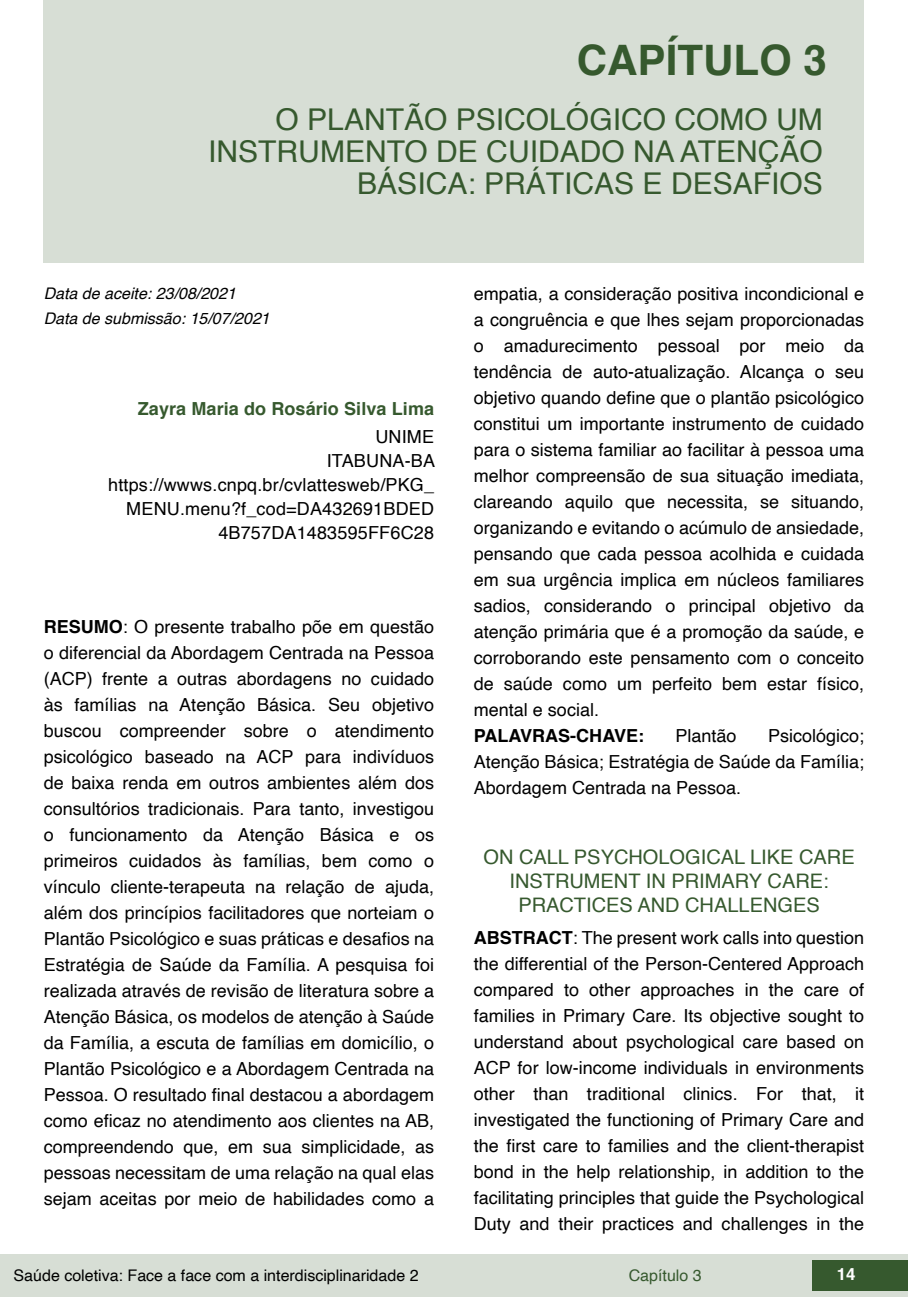
<style>
.page{position:relative;width:908px;height:1304px;background:#fff}
.page>*{position:absolute;margin:0;border:0;box-sizing:border-box;transform-origin:0 0}
.t1{font:700 42px "Helvetica";color:#36592e}
.t2{font:30px/32px "Helvetica";color:#36592e;text-align:right}
.t3{font:20px/24px "Helvetica";color:#36592e;text-align:center}
.t4{font:18px/26px "Helvetica";color:#000;text-align:justify}
.t5{font:700 18px "Helvetica";letter-spacing:.005em;color:#36592e}
.t6{font:700 18px "Helvetica";color:#000}
.t7{font:700 16.8px "Helvetica";color:#fff}
.t8{font:16px "Helvetica";color:#000}
.t9{font:italic 16px "Helvetica";color:#000}
.t10{font:16px "Helvetica";color:#36592e}
.s1{font-weight:700}
</style>
<div class="page">
<div style="left:0;top:1254px;width:906px;height:43px;background:#d7ded5"></div>
<div style="left:812px;top:1261px;width:95px;height:30px;background:#36592e"></div>
<div style="left:44px;top:0;width:819px;height:263px;background:#d7ded5"></div>
<h1 class="t1" style="left:576px;top:26px;width:251px">CAPÍTULO 3</h1>
<h2 class="t2" style="left:208px;top:104px;width:616px">O PLANTÃO PSICOLÓGICO COMO UM<br>INSTRUMENTO DE CUIDADO NA ATENÇÃO<br>BÁSICA: PRÁTICAS E DESAFIOS</h2>
<p class="t9" style="left:44px;top:280px;width:194px">Data de aceite: 23/08/2021</p>
<p class="t9" style="left:44px;top:306px;width:227px">Data de submissão: 15/07/2021</p>
<p class="t5" style="left:138px;top:395px;width:297px">Zayra Maria do Rosário Silva Lima</p>
<p class="t4" style="left:108px;top:425px;width:328px;line-height:24px;text-align:right">UNIME<br>ITABUNA-BA https://wwws.cnpq.br/cvlattesweb/PKG_<br>MENU.menu?f_cod=DA432691BDED<br>4B757DA1483595FF6C28</p>
<p class="t4" style="left:44px;top:614px;width:392px"><span class="s1">RESUMO</span>: O presente trabalho põe em questão o diferencial da Abordagem Centrada na Pessoa (ACP) frente a outras abordagens no cuidado às famílias na Atenção Básica. Seu objetivo buscou compreender sobre o atendimento psicológico baseado na ACP para indivíduos de baixa renda em outros ambientes além dos consultórios tradicionais. Para tanto, investigou o funcionamento da Atenção Básica e os primeiros cuidados às famílias, bem como o vínculo cliente-terapeuta na relação de ajuda, além dos princípios facilitadores que norteiam o Plantão Psicológico e suas práticas e desafios na Estratégia de Saúde da Família. A pesquisa foi realizada através de revisão de literatura sobre a Atenção Básica, os modelos de atenção à Saúde da Família, a escuta de famílias em domicílio, o Plantão Psicológico e a Abordagem Centrada na Pessoa. O resultado final destacou a abordagem como eficaz no atendimento aos clientes na AB, compreendendo que, em sua simplicidade, as pessoas necessitam de uma relação na qual elas sejam aceitas por meio de habilidades como a</p>
<p class="t4" style="left:473px;top:281px;width:392px">empatia, a consideração positiva incondicional e a congruência e que lhes sejam proporcionadas o amadurecimento pessoal por meio da tendência de auto-atualização. Alcança o seu objetivo quando define que o plantão psicológico constitui um importante instrumento de cuidado para o sistema familiar ao facilitar à pessoa uma melhor compreensão de sua situação imediata, clareando aquilo que necessita, se situando, organizando e evitando o acúmulo de ansiedade, pensando que cada pessoa acolhida e cuidada em sua urgência implica em núcleos familiares sadios, considerando o principal objetivo da atenção primária que é a promoção da saúde, e corroborando este pensamento com o conceito de saúde como um perfeito bem estar físico, mental e social.</p>
<p class="t6" style="left:473px;top:721px;width:172px">PALAVRAS-CHAVE:</p>
<p class="t4" style="left:675px;top:723px;width:63px">Plantão</p>
<p class="t4" style="left:473px;top:723px;width:392px;text-indent:294px">Psicológico; Atenção Básica; Estratégia de Saúde da Família; Abordagem Centrada na Pessoa.</p>
<p class="t3" style="left:483px;top:846px;width:372px">ON CALL PSYCHOLOGICAL LIKE CARE<br>INSTRUMENT IN PRIMARY CARE:<br>PRACTICES AND CHALLENGES</p>
<p class="t4" style="left:473px;top:925px;width:392px"><span class="s1">ABSTRACT</span>: The present work calls into question the differential of the Person-Centered Approach compared to other approaches in the care of families in Primary Care. Its objective sought to understand about psychological care based on ACP for low-income individuals in environments other than traditional clinics. For that, it investigated the functioning of Primary Care and the first care to families and the client-therapist bond in the help relationship, in addition to the facilitating principles that guide the Psychological Duty and their practices and challenges in the</p>
<p class="t8" style="left:14px;top:1263px;width:406px">Saúde coletiva: Face a face com a interdisciplinaridade 2</p>
<p class="t10" style="left:628px;top:1263px;width:74px">Capítulo 3</p>
<p class="t7" style="left:836px;top:1261px;width:20px">14</p>
</div>
